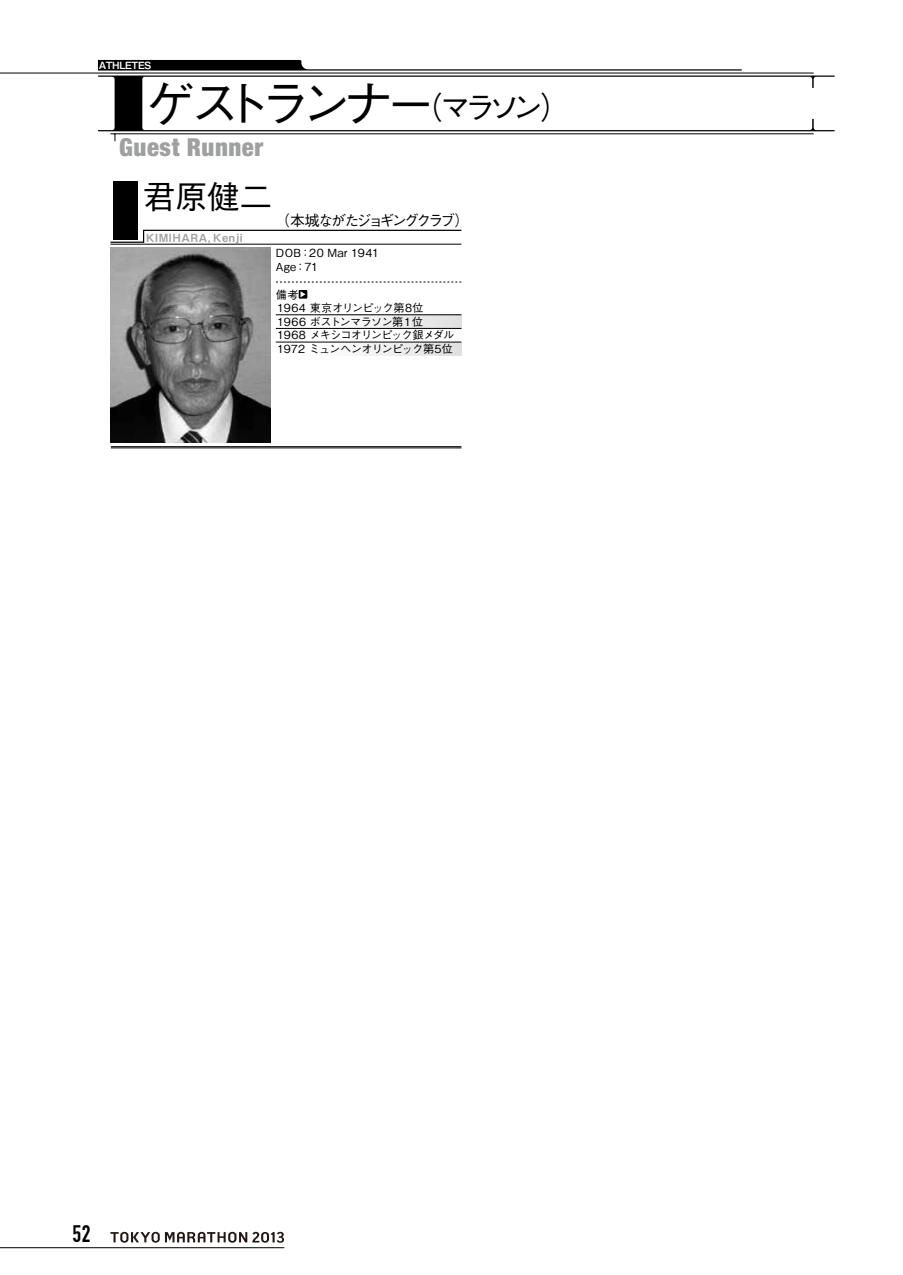
<style>
.page{position:relative;width:903px;height:1275px;background:#fff}
.page>*{position:absolute;margin:0;border:0;box-sizing:border-box;transform-origin:0 0}
.t1{font:500 49.52px "Gothic BBB Pro";letter-spacing:-.17em;color:#000}
.t2{font:500 32.2px "Gothic BBB Pro";color:#000}
.t3{font:900 condensed 24.85px "Helvetica Neue";letter-spacing:.025em;color:#9fa0a0}
.t4{font:23.62px "DIN Engschrift Alternate";color:#000}
.t5{font:500 14.88px "Gothic BBB Pro";letter-spacing:-.18em;color:#000}
.t6{font:500 11.2px/13.7px "Gothic BBB Pro";letter-spacing:-.055em;color:#000}
.t7{font:500 11.2px/13.7px "Gothic BBB Pro";letter-spacing:.03em;color:#000}
.t8{font:11.2px "Midashi Go Pro MB31";letter-spacing:.05em;color:#9fa0a0}
.t9{font:500 11.2px "Gothic BBB Pro";letter-spacing:-.035em;color:#000}
.t10{font:9.97px "Midashi Go Pro MB31";letter-spacing:-.04em;color:#fff}
.s1{font-size:30.97px}
</style>
<div class="page">
<hr style="left:0;top:73px;width:814px;height:1px;background:#000">
<svg style="left:98px;top:60px;width:737px;height:81px"></svg>
<svg style="left:276px;top:282px;width:185px;height:1px"></svg>
<svg style="left:276px;top:315px;width:185px;height:13px"></svg>
<svg style="left:363px;top:343px;width:98px;height:13px"></svg>
<img style="left:111px;top:247px;width:159px;height:196px">
<svg style="left:299px;top:290px;width:8px;height:9px"></svg>
<svg style="left:300px;top:291px;width:5px;height:6px"></svg>
<hr style="left:276px;top:328px;width:185px;height:1px;background:#000">
<hr style="left:276px;top:342px;width:185px;height:1px;background:#000">
<hr style="left:276px;top:314px;width:185px;height:1px;background:#000">
<hr style="left:111px;top:446px;width:350px;height:1px;background:#000">
<hr style="left:111px;top:448px;width:350px;height:1px;background:#000">
<div style="left:113px;top:181px;width:25px;height:58px;background:#000"></div>
<svg style="left:110px;top:229px;width:352px;height:14px"></svg>
<hr style="left:110px;top:244px;width:351px;height:1px;background:#000">
<svg style="left:110px;top:1232px;width:174px;height:11px"></svg>
<hr style="left:0;top:1247px;width:284px;height:1px;background:#000">
<p class="t10" style="left:99px;top:58px;width:54px">ATHLETES</p>
<p class="t1" style="left:146px;top:64px;width:426px">ゲストランナー<span class="s1">（マラソン）</span></p>
<p class="t3" style="left:119px;top:132px;width:146px">Guest Runner</p>
<p class="t2" style="left:143px;top:171px;width:130px">君原健二</p>
<p class="t8" style="left:146px;top:229px;width:98px">KIMIHARA, Kenji</p>
<p class="t5" style="left:275px;top:208px;width:196px">（本城ながたジョギングクラブ）</p>
<p class="t7" style="left:276px;top:245px;width:105px">DOB：20 Mar 1941<br>Age：71</p>
<p class="t9" style="left:276px;top:285px;width:24px">備考</p>
<p class="t6" style="left:277px;top:300px;width:179px">1964 東京オリンピック第8位<br>1966 ボストンマラソン第１位<br>1968 メキシコオリンピック銀メダル<br>1972 ミュンヘンオリンピック第5位</p>
<p class="t4" style="left:72px;top:1220px;width:20px">52</p>
</div>
